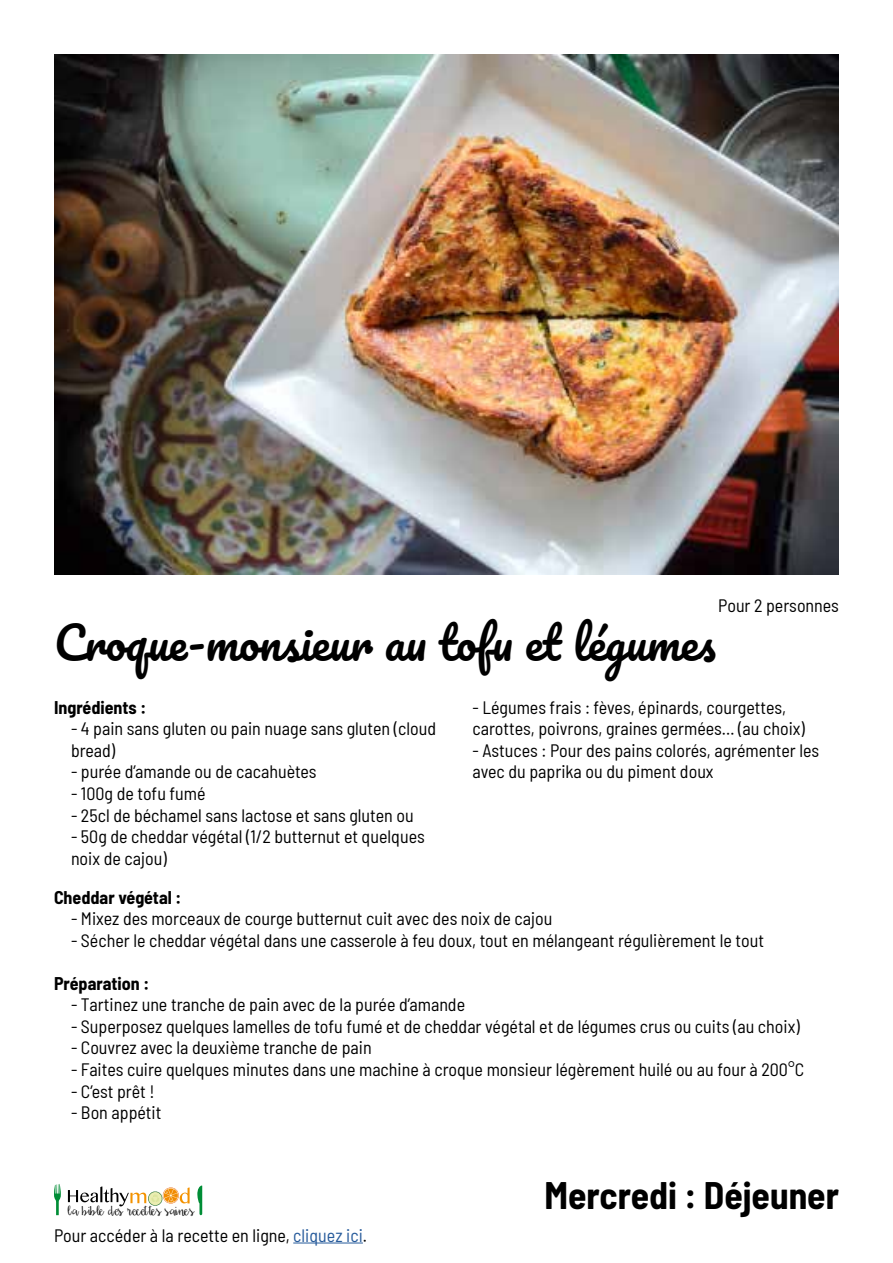
<style>
.page{position:relative;width:893px;height:1263px;background:#fff}
.page>*{position:absolute;margin:0;border:0;box-sizing:border-box;transform-origin:0 0}
.t1{font:45px "Pacifico";color:#000}
.t2{font:700 semi-condensed 37.5px "Barlow";color:#000}
.t3{font:semi-condensed 18px/21.6px "Barlow";color:#000}
.t4{font:700 semi-condensed 18px "Barlow";color:#000}
.t5{font:13.8px "Daydreamer";color:#000}
.s1{color:#275b9b}
</style>
<div class="page">
<svg style="left:54px;top:1184px;width:7px;height:31px"></svg>
<svg style="left:68px;top:1186px;width:122px;height:20px"></svg>
<svg style="left:197px;top:1185px;width:5px;height:30px"></svg>
<hr style="left:293px;top:1242px;width:70px;height:1px;background:#275b9b">
<img style="left:54px;top:54px;width:785px;height:520px">
<p class="t3" style="left:718px;top:593px;width:122px">Pour 2 personnes</p>
<h1 class="t1" style="left:54px;top:619px;width:664px">Croque-monsieur au tofu et légumes</h1>
<p class="t4" style="left:54px;top:694px;width:94px">Ingrédients :</p>
<p class="t3" style="left:71px;top:717px;width:367px">- 4 pain sans gluten ou pain nuage sans gluten (cloud bread)</p>
<p class="t3" style="left:71px;top:760px;width:247px">- purée d’amande ou de cacahuètes</p>
<p class="t3" style="left:71px;top:781px;width:136px">- 100g de tofu fumé</p>
<p class="t3" style="left:71px;top:803px;width:344px">- 25cl de béchamel sans lactose et sans gluten ou</p>
<p class="t3" style="left:71px;top:825px;width:355px">- 50g de cheddar végétal (1/2 butternut et quelques noix de cajou)</p>
<p class="t3" style="left:472px;top:695px;width:334px">- Légumes frais : fèves, épinards, courgettes, carottes, poivrons, graines germées… (au choix)</p>
<p class="t3" style="left:472px;top:738px;width:348px">- Astuces : Pour des pains colorés, agrémenter les avec du paprika ou du piment doux</p>
<p class="t4" style="left:54px;top:884px;width:129px">Cheddar végétal :</p>
<p class="t3" style="left:71px;top:906px;width:483px">- Mixez des morceaux de courge butternut cuit avec des noix de cajou</p>
<p class="t3" style="left:71px;top:928px;width:694px">- Sécher le cheddar végétal dans une casserole à feu doux, tout en mélangeant régulièrement le tout</p>
<p class="t4" style="left:54px;top:970px;width:97px">Préparation :</p>
<p class="t3" style="left:71px;top:992px;width:396px">- Tartinez une tranche de pain avec de la purée d’amande</p>
<p class="t3" style="left:71px;top:1014px;width:730px">- Superposez quelques lamelles de tofu fumé et de cheddar végétal et de légumes crus ou cuits (au choix)</p>
<p class="t3" style="left:71px;top:1036px;width:302px">- Couvrez avec la deuxième tranche de pain</p>
<p class="t3" style="left:71px;top:1057px;width:735px">- Faites cuire quelques minutes dans une machine à croque monsieur légèrement huilé ou au four à 200°C</p>
<p class="t3" style="left:71px;top:1079px;width:85px">- C’est prêt !</p>
<p class="t3" style="left:71px;top:1100px;width:92px">- Bon appétit</p>
<p class="t5" style="left:68px;top:1203px;width:128px">la bible des recettes saines</p>
<p class="t3" style="left:54px;top:1223px;width:315px">Pour accéder à la recette en ligne, <span class="s1">cliquez ici</span>.</p>
<h2 class="t2" style="left:544px;top:1168px;width:296px">Mercredi : Déjeuner</h2>
</div>
